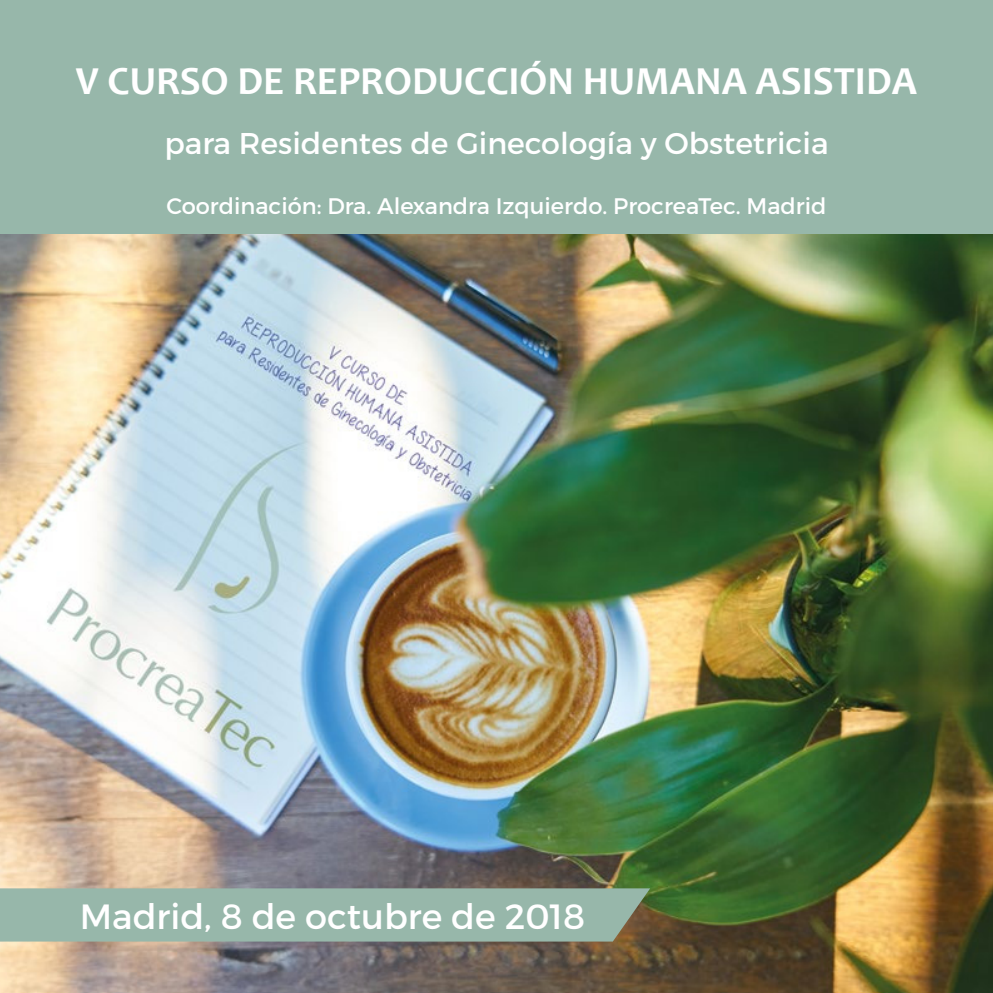
<style>
.page{position:relative;width:993px;height:993px;background:#fff}
.page>*{position:absolute;margin:0;border:0;box-sizing:border-box;transform-origin:0 0}
.t1{font:700 40px "Candara";color:#fff}
.t2{font:35px "Montserrat";color:#fff}
.t3{font:30px "Montserrat";color:#fff}
.t4{font:22.5px "Montserrat";color:#fff}
</style>
<div class="page">
<img style="left:0;top:234px;width:992px;height:758px">
<div style="left:0;top:888px;width:650px;height:53px;background:#97b7aa"></div>
<div style="left:0;top:0;width:992px;height:234px;background:#97b7aa"></div>
<h1 class="t1" style="left:76px;top:61px;width:842px">V CURSO DE REPRODUCCIÓN HUMANA ASISTIDA</h1>
<h3 class="t3" style="left:164px;top:131px;width:665px">para Residentes de Ginecología y Obstetricia</h3>
<p class="t4" style="left:166px;top:197px;width:661px">Coordinación: Dra. Alexandra Izquierdo. ProcreaTec. Madrid</p>
<h2 class="t2" style="left:80px;top:902px;width:506px">Madrid, 8 de octubre de 2018</h2>
</div>
